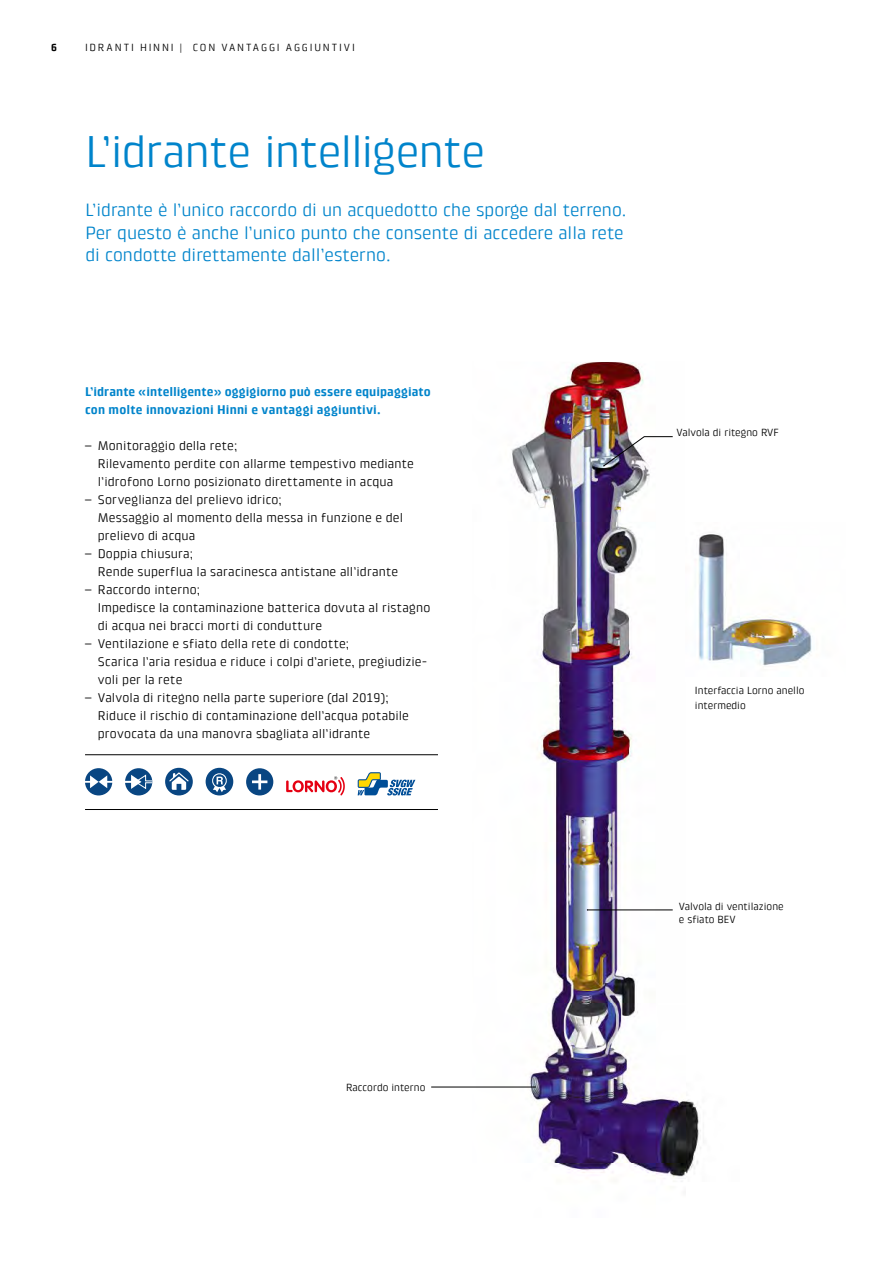
<style>
.page{position:relative;width:893px;height:1263px;background:#fff}
.page>*{position:absolute;margin:0;border:0;box-sizing:border-box;transform-origin:0 0}
.t1{font:45px "Klint Pro";letter-spacing:-.015em;color:#0084cb}
.t2{font:18px/22.5px "Klint Pro";color:#0084cb}
.t3{font:12.75px/18px "Klint Pro";letter-spacing:.015em;color:#000}
.t4{font:700 12.75px/18px "Klint Pro";letter-spacing:.005em;color:#0084cb}
.t5{font:10.5px/13.5px "Klint Pro";color:#000}
.t6{font:10.5px "Klint Pro";letter-spacing:.17em;color:#000}
.t7{font:700 10.5px "Klint Pro";color:#000}
</style>
<div class="page">
<hr style="left:85px;top:754px;width:353px;height:1px;background:#000">
<hr style="left:85px;top:809px;width:353px;height:1px;background:#000">
<svg style="left:85px;top:768px;width:27px;height:27px"></svg>
<svg style="left:125px;top:768px;width:27px;height:27px"></svg>
<svg style="left:134px;top:774px;width:19px;height:16px"></svg>
<div style="left:165px;top:768px;width:28px;height:27px;background:#094682;border-radius:50%"></div>
<svg style="left:169px;top:772px;width:20px;height:18px"></svg>
<div style="left:206px;top:768px;width:27px;height:27px;background:#094682;border-radius:50%"></div>
<svg style="left:212px;top:773px;width:15px;height:19px"></svg>
<div style="left:246px;top:768px;width:27px;height:27px;background:#094682;border-radius:50%"></div>
<svg style="left:252px;top:774px;width:15px;height:15px"></svg>
<svg style="left:286px;top:776px;width:59px;height:19px"></svg>
<svg style="left:358px;top:772px;width:57px;height:23px"></svg>
<img style="left:512px;top:362px;width:138px;height:160px">
<img style="left:472px;top:522px;width:214px;height:660px">
<img style="left:686px;top:1099px;width:15px;height:75px">
<img style="left:685px;top:522px;width:127px;height:154px">
<svg style="left:603px;top:436px;width:70px;height:30px"></svg>
<hr style="left:587px;top:910px;width:86px;height:1px;background:#000">
<hr style="left:431px;top:1087px;width:104px;height:1px;background:#000">
<p class="t7" style="left:51px;top:41px;width:7px">6</p>
<p class="t6" style="left:85px;top:41px;width:271px">IDRANTI HINNI | CON VANTAGGI AGGIUNTIVI</p>
<h1 class="t1" style="left:85px;top:126px;width:402px">L’idrante intelligente</h1>
<h2 class="t2" style="left:85px;top:199px;width:543px">L’idrante è l’unico raccordo di un acquedotto che sporge dal terreno.<br>Per questo è anche l’unico punto che consente di accedere alla rete di condotte direttamente dall’esterno.</h2>
<p class="t4" style="left:85px;top:383px;width:347px">L’idrante «intelligente» oggigiorno può essere equipaggiato con molte innovazioni Hinni e vantaggi aggiuntivi.</p>
<p class="t3" style="left:98px;top:437px;width:318px;text-indent:-13px">– Monitoraggio della rete;<br>Rilevamento perdite con allarme tempestivo mediante l’idrofono Lorno posizionato direttamente in acqua</p>
<p class="t3" style="left:98px;top:491px;width:307px;text-indent:-13px">– Sorveglianza del prelievo idrico;<br>Messaggio al momento della messa in funzione e del prelievo di acqua</p>
<p class="t3" style="left:98px;top:545px;width:302px;text-indent:-13px">– Doppia chiusura;<br>Rende superflua la saracinesca antistane all’idrante</p>
<p class="t3" style="left:98px;top:581px;width:334px;text-indent:-13px">– Raccordo interno;<br>Impedisce la contaminazione batterica dovuta al ristagno di acqua nei bracci morti di condutture</p>
<p class="t3" style="left:98px;top:635px;width:331px;text-indent:-13px">– Ventilazione e sfiato della rete di condotte;<br>Scarica l’aria residua e riduce i colpi d’ariete, pregiudizie&shy;voli per la rete</p>
<p class="t3" style="left:98px;top:689px;width:313px;text-indent:-13px">– Valvola di ritegno nella parte superiore (dal 2019);<br>Riduce il rischio di contaminazione dell’acqua potabile provocata da una manovra sbagliata all’idrante</p>
<p class="t5" style="left:676px;top:425px;width:104px">Valvola di ritegno RVF</p>
<p class="t5" style="left:695px;top:683px;width:111px;line-height:15px">Interfaccia Lorno anello intermedio</p>
<p class="t5" style="left:346px;top:1080px;width:81px">Raccordo interno</p>
<p class="t5" style="left:679px;top:899px;width:106px">Valvola di ventilazione e sfiato BEV</p>
</div>
